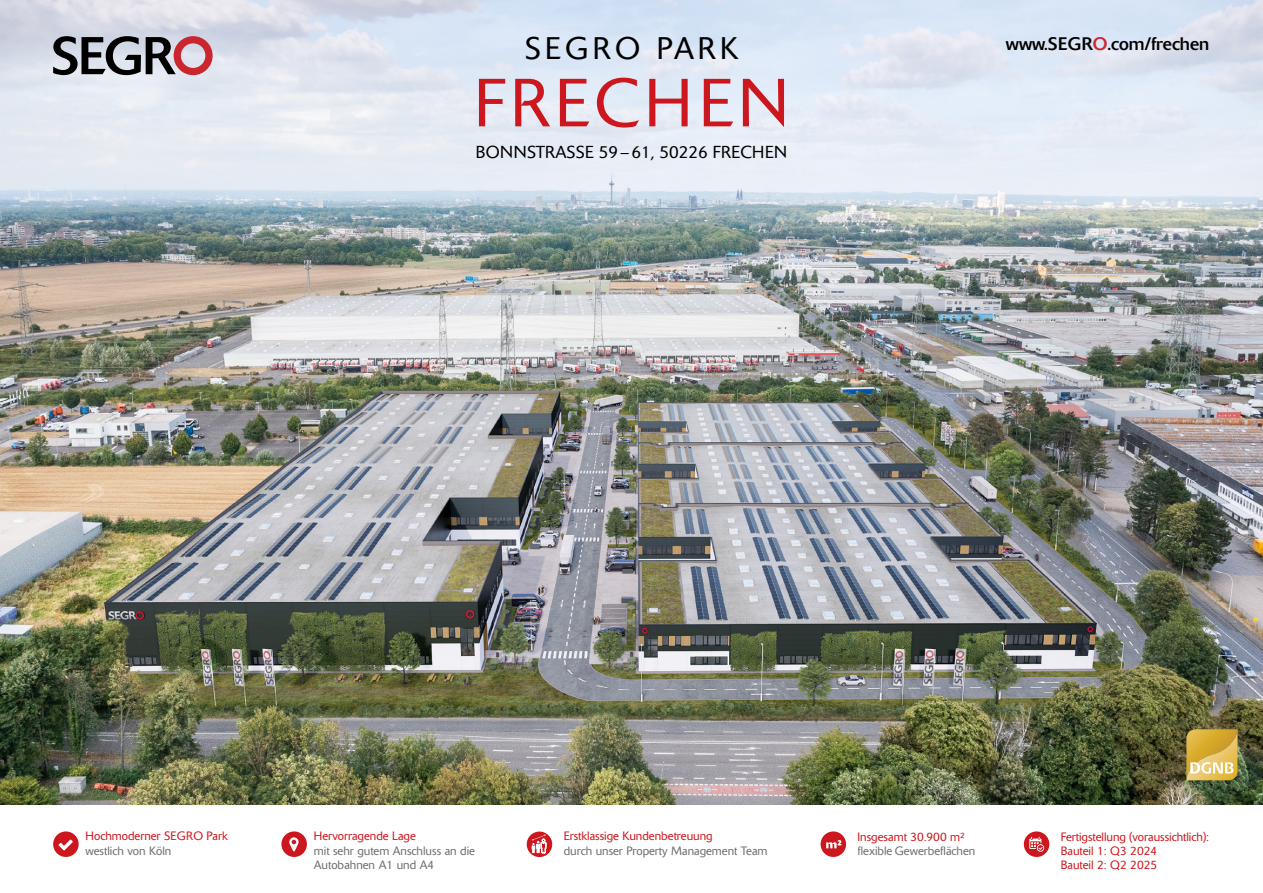
<style>
.page{position:relative;width:1263px;height:893px;background:#fff}
.page>*{position:absolute;margin:0;border:0;box-sizing:border-box;transform-origin:0 0}
.t1{font:300 67.2px "Delta BQ";letter-spacing:.08em;color:#cc171e}
.t2{font:300 30.9px "Delta BQ";letter-spacing:.14em;color:#000}
.t3{font:18px "Delta BQ";color:#000}
.t4{font:300 17.25px "Delta BQ";letter-spacing:.02em;color:#000}
.t5{font:300 12px/14.4px "Delta BQ";color:#cc171e}
.t6{font:300 12px/14.4px "Delta BQ";color:#6d6e71}
.s1{color:#d2232a}
</style>
<div class="page">
<img style="left:0;top:0;width:1263px;height:805px">
<div style="left:281px;top:831px;width:26px;height:26px;background:#cc171e;border-radius:50%"></div>
<svg style="left:289px;top:837px;width:10px;height:14px"></svg>
<div style="left:820px;top:831px;width:26px;height:26px;background:#cc171e;border-radius:50%"></div>
<svg style="left:826px;top:840px;width:16px;height:8px"></svg>
<div style="left:1024px;top:831px;width:25px;height:26px;background:#cc171e;border-radius:50%"></div>
<svg style="left:1029px;top:837px;width:15px;height:15px"></svg>
<div style="left:53px;top:831px;width:26px;height:26px;background:#cc171e;border-radius:50%"></div>
<svg style="left:59px;top:840px;width:14px;height:10px"></svg>
<svg style="left:527px;top:831px;width:25px;height:26px"></svg>
<svg style="left:532px;top:835px;width:14px;height:18px"></svg>
<svg style="left:53px;top:36px;width:160px;height:39px;background:#8c7d84"></svg>
<svg style="left:1186px;top:729px;width:51px;height:51px;background:#ddba57"></svg>
<h2 class="t2" style="left:525px;top:30px;width:215px">SEGRO PARK</h2>
<h1 class="t1" style="left:474px;top:63px;width:316px">FRECHEN</h1>
<h3 class="t4" style="left:476px;top:141px;width:313px">BONNSTRASSE 59–61, 50226 FRECHEN</h3>
<h3 class="t3" style="left:1006px;top:32px;width:205px">www.SEGR<span class="s1">O</span>.com/frechen</h3>
<p class="t5" style="left:86px;top:829px;width:144px">Hochmoderner SEGRO Park</p>
<p class="t6" style="left:86px;top:843px;width:87px">westlich von Köln</p>
<p class="t5" style="left:314px;top:829px;width:103px">Hervorragende Lage</p>
<p class="t6" style="left:314px;top:843px;width:163px">mit sehr gutem Anschluss an die<br>Autobahnen A1 und A4</p>
<p class="t5" style="left:564px;top:829px;width:151px">Erstklassige Kundenbetreuung</p>
<p class="t6" style="left:564px;top:843px;width:205px">durch unser Property Management Team</p>
<p class="t5" style="left:857px;top:829px;width:109px">Insgesamt 30.900 m²</p>
<p class="t6" style="left:857px;top:844px;width:119px">flexible Gewerbeflächen</p>
<p class="t5" style="left:1061px;top:829px;width:150px">Fertigstellung (voraussichtlich):<br>Bauteil 1: Q3 2024<br>Bauteil 2: Q2 2025</p>
</div>
